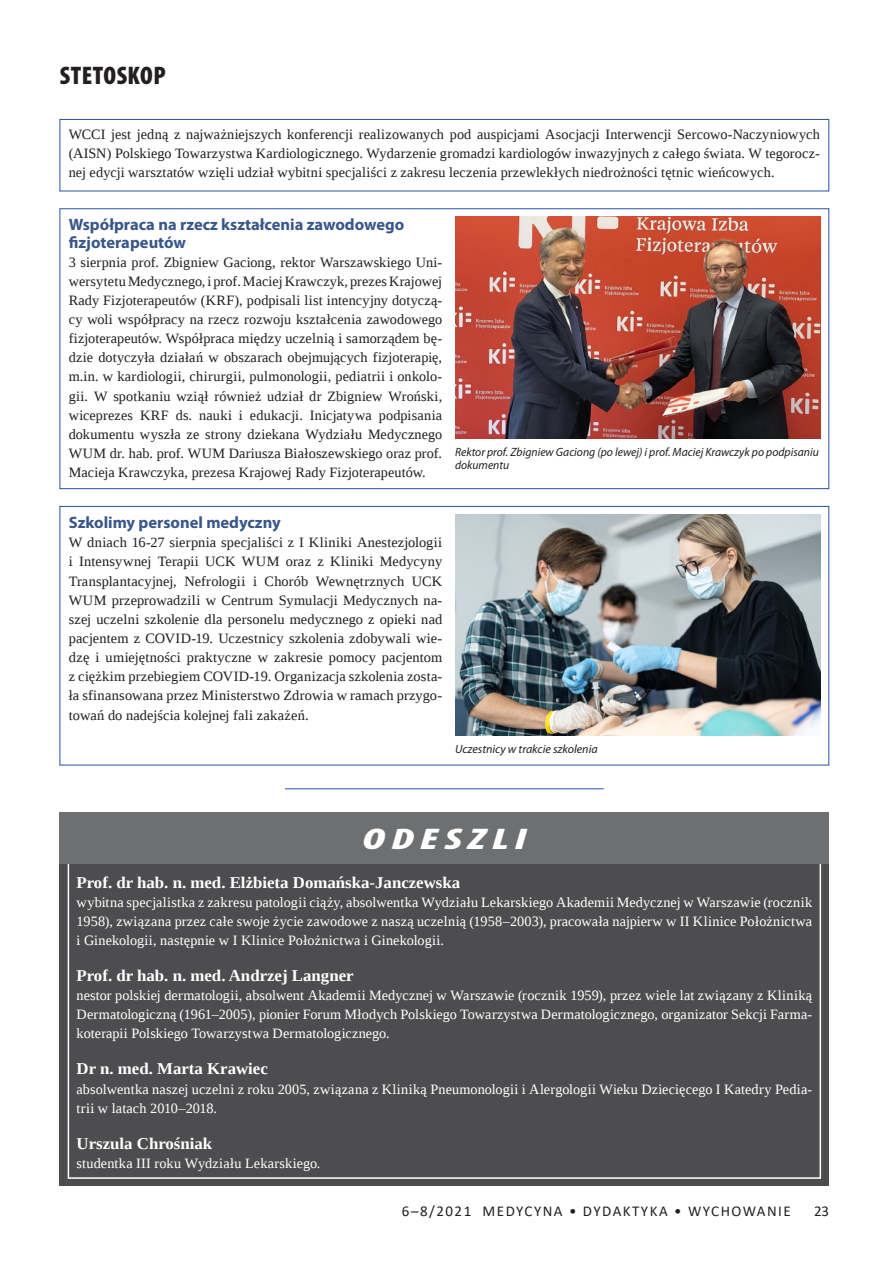
<style>
.page{position:relative;width:893px;height:1263px;background:#fff}
.page>*{position:absolute;margin:0;border:0;box-sizing:border-box;transform-origin:0 0}
.t1{font:italic 900 condensed 30px "Myriad Pro";color:#fff;scale:1.5 1}
.t2{font:900 condensed 25.5px "Myriad Pro";letter-spacing:.02em;color:#231f20}
.t3{font:700 16.5px "Liberation Serif";color:#fff}
.t4{font:700 16.5px/18px "Myriad Pro";color:#38568b}
.t5{font:15px "Calibri";letter-spacing:.1em;color:#231f20}
.t6{font:14.25px/19.2px "Liberation Serif";letter-spacing:.01em;color:#231f20;text-align:justify}
.t7{font:14.25px/19.2px "Liberation Serif";letter-spacing:.01em;color:#fff;text-align:justify}
.t8{font:italic 12px/13.5px "Myriad Pro";color:#231f20}
</style>
<div class="page">
<div style="left:60px;top:506px;width:769px;height:259px;border:1px solid #2852a4"></div>
<img style="left:455px;top:514px;width:366px;height:222px">
<img style="left:455px;top:217px;width:366px;height:221px">
<hr style="left:285px;top:788px;width:319px;height:1px;background:#2852a4">
<div style="left:60px;top:858px;width:769px;height:327px;background:#4d4d4f"></div>
<div style="left:60px;top:812px;width:769px;height:51px;background:#6d6f71"></div>
<div style="left:60px;top:119px;width:769px;height:72px;border:1px solid #2852a4"></div>
<h2 class="t2" style="left:60px;top:59px;width:107px">STETOSKOP</h2>
<p class="t6" style="left:69px;top:125px;width:753px">WCCI jest jedną z najważniejszych konferencji realizowanych pod auspicjami Asocjacji Interwencji Sercowo-Naczyniowych (AISN) Polskiego Towarzystwa Kardiologicznego. Wydarzenie gromadzi kardiologów inwazyjnych z całego świata. W tegorocz&shy;nej edycji warsztatów wzięli udział wybitni specjaliści z zakresu leczenia przewlekłych niedrożności tętnic wieńcowych.</p>
<p class="t4" style="left:69px;top:215px;width:337px">Współpraca na rzecz kształcenia zawodowego fizjoterapeutów</p>
<p class="t6" style="left:69px;top:252px;width:375px">3 sierpnia prof. Zbigniew Gaciong, rektor Warszawskiego Uni&shy;wersytetuMedycznego, i prof.MaciejKrawczyk, prezesKrajowej Rady Fizjoterapeutów (KRF), podpisali list intencyjny dotyczą&shy;cy woli współpracy na rzecz rozwoju kształcenia zawodowego fizjoterapeutów. Współpraca między uczelnią i samorządem bę&shy;dzie dotyczyła działań w obszarach obejmujących fizjoterapię, m.in. w kardiologii, chirurgii, pulmonologii, pediatrii i onkolo&shy;gii. W spotkaniu wziął również udział dr Zbigniew Wroński, wiceprezes KRF ds. nauki i edukacji. Inicjatywa podpisania dokumentu wyszła ze strony dziekana Wydziału Medycznego WUM dr. hab. prof. WUM Dariusza Białoszewskiego oraz prof.<br>Macieja Krawczyka, prezesa Krajowej Rady Fizjoterapeutów.</p>
<p class="t8" style="left:455px;top:444px;width:365px">Rektor prof. Zbigniew Gaciong (po lewej) i prof. Maciej Krawczyk po podpisaniu dokumentu</p>
<p class="t4" style="left:69px;top:513px;width:213px">Szkolimy personel medyczny</p>
<p class="t6" style="left:69px;top:533px;width:375px">W dniach 16-27 sierpnia specjaliści z I Kliniki Anestezjologii i Intensywnej Terapii UCK WUM oraz z Kliniki Medycyny Transplantacyjnej, Nefrologii i Chorób Wewnętrznych UCK WUM przeprowadzili w Centrum Symulacji Medycznych na&shy;szej uczelni szkolenie dla personelu medycznego z opieki nad pacjentem z COVID-19. Uczestnicy szkolenia zdobywali wie&shy;dzę i umiejętności praktyczne w zakresie pomocy pacjentom z ciężkim przebiegiem COVID-19. Organizacja szkolenia zosta&shy;ła sfinansowana przez Ministerstwo Zdrowia w ramach przygo&shy;towań do nadejścia kolejnej fali zakażeń.</p>
<p class="t8" style="left:455px;top:742px;width:144px">Uczestnicy w trakcie szkolenia</p>
<h1 class="t1" style="left:362px;top:820px;width:111px">O D E S Z L I</h1>
<p class="t3" style="left:77px;top:872px;width:385px">Prof. dr hab. n. med. Elżbieta Domańska-Janczewska</p>
<p class="t7" style="left:77px;top:892px;width:737px">wybitna specjalistka z zakresu patologii ciąży, absolwentka Wydziału Lekarskiego Akademii Medycznej w Warszawie (rocznik 1958), związana przez całe swoje życie zawodowe z naszą uczelnią (1958–2003), pracowała najpierw w II Klinice Położnictwa i Ginekologii, następnie w I Klinice Położnictwa i Ginekologii.</p>
<p class="t3" style="left:77px;top:964px;width:279px">Prof. dr hab. n. med. Andrzej Langner</p>
<p class="t7" style="left:77px;top:986px;width:737px">nestor polskiej dermatologii, absolwent Akademii Medycznej w Warszawie (rocznik 1959), przez wiele lat związany z Kliniką Dermatologiczną (1961–2005), pionier Forum Młodych Polskiego Towarzystwa Dermatologicznego, organizator Sekcji Farma&shy;koterapii Polskiego Towarzystwa Dermatologicznego.</p>
<p class="t3" style="left:77px;top:1058px;width:193px">Dr n. med. Marta Krawiec</p>
<p class="t7" style="left:77px;top:1079px;width:737px">absolwentka naszej uczelni z roku 2005, związana z Kliniką Pneumonologii i Alergologii Wieku Dziecięcego I Katedry Pedia&shy;trii w latach 2010–2018.</p>
<p class="t3" style="left:77px;top:1132px;width:137px">Urszula Chrośniak</p>
<p class="t7" style="left:77px;top:1154px;width:245px">studentka III roku Wydziału Lekarskiego.</p>
<p class="t5" style="left:402px;top:1201px;width:390px">6–8/2021 MEDYCYNA • DYDAKTYKA • WYCHOWANIE</p>
<p class="t5" style="left:814px;top:1201px;width:17px">23</p>
</div>
